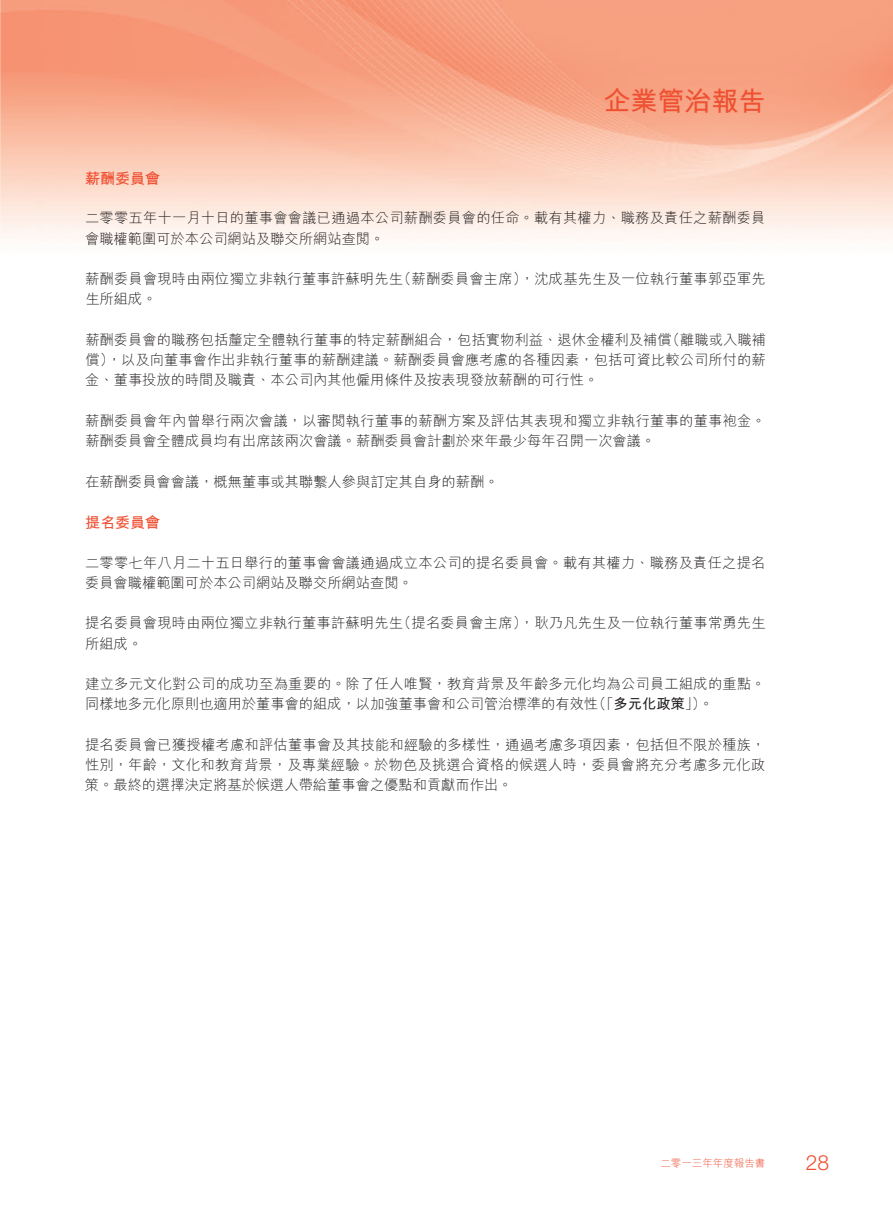
<style>
.page{position:relative;width:893px;height:1212px;background:#fff}
.page>*{position:absolute;margin:0;border:0;box-sizing:border-box;transform-origin:0 0}
.t1{font:700 27px "M Hei HK";color:#ef5032}
.t2{font:300 21px "Helvetica Neue LT Std";color:#ef5032}
.t3{font:700 15px "M Hei HK";color:#ef5032}
.t4{font:300 14.25px/20.2px "M Hei HK";letter-spacing:.005em;color:#231f20}
.t5{font:300 10.5px "M Hei HK";color:#ef5032}
.s1{font-weight:700}
</style>
<div class="page">
<img style="left:1px;top:0;width:892px;height:239px">
<img style="left:0;top:0;width:1px;height:1212px">
<h1 class="t1" style="left:603px;top:81px;width:163px">企業管治報告</h1>
<p class="t3" style="left:85px;top:167px;width:76px">薪酬委員會</p>
<p class="t4" style="left:85px;top:207px;width:682px">二零零五年十一月十日的董事會會議已通過本公司薪酬委員會的任命。載有其權力、職務及責任之薪酬委員會職權範圍可於本公司網站及聯交所網站查閱。</p>
<p class="t4" style="left:397px;top:268px;width:370px">（薪酬委員會主席，）沈成基先生及一位執行董事郭亞軍先</p>
<p class="t4" style="left:85px;top:268px;width:319px">薪酬委員會現時由兩位獨立非執行董事許蘇明先生生所組成。</p>
<p class="t4" style="left:666px;top:329px;width:102px">（離職或入職補</p>
<p class="t4" style="left:85px;top:329px;width:682px">薪酬委員會的職務包括釐定全體執行董事的特定薪酬組合，包括實物利益、退休金權利及補償<br>償，）以及向董事會作出非執行董事的薪酬建議。薪酬委員會應考慮的各種因素，包括可資比較公司所付的薪金、董事投放的時間及職責、本公司內其他僱用條件及按表現發放薪酬的可行性。</p>
<p class="t4" style="left:85px;top:410px;width:682px">薪酬委員會年內曾舉行兩次會議，以審閱執行董事的薪酬方案及評估其表現和獨立非執行董事的董事袍金。薪酬委員會全體成員均有出席該兩次會議。薪酬委員會計劃於來年最少每年召開一次會議。</p>
<p class="t4" style="left:85px;top:471px;width:415px">在薪酬委員會會議，概無董事或其聯繫人參與訂定其自身的薪酬。</p>
<p class="t3" style="left:85px;top:511px;width:76px">提名委員會</p>
<p class="t4" style="left:85px;top:552px;width:682px">二零零七年八月二十五日舉行的董事會會議通過成立本公司的提名委員會。載有其權力、職務及責任之提名委員會職權範圍可於本公司網站及聯交所網站查閱。</p>
<p class="t4" style="left:397px;top:612px;width:370px">（提名委員會主席，）耿乃凡先生及一位執行董事常勇先生</p>
<p class="t4" style="left:85px;top:612px;width:319px">提名委員會現時由兩位獨立非執行董事許蘇明先生所組成。</p>
<p class="t4" style="left:592px;top:673px;width:175px;text-indent:-507px">建立多元文化對公司的成功至為重要的。除了任人唯賢，教育背景及年齡多元化均為公司員工組成的重點。（「<span class="s1">多元化政策</span> 。(「</p>
<p class="t4" style="left:85px;top:693px;width:514px">同樣地多元化原則也適用於董事會的組成，以加強董事會和公司管治標準的有效性</p>
<p class="t4" style="left:85px;top:734px;width:682px;text-align:justify">提名委員會已獲授權考慮和評估董事會及其技能和經驗的多樣性，通過考慮多項因素，包括但不限於種族，性別，年齡，文化和教育背景，及專業經驗。於物色及挑選合資格的候選人時，委員會將充分考慮多元化政策。最終的選擇決定將基於候選人帶給董事會之優點和貢獻而作出。</p>
<p class="t5" style="left:660px;top:1155px;width:106px">二零一三年年度報告書</p>
<h2 class="t2" style="left:806px;top:1150px;width:25px">28</h2>
</div>
